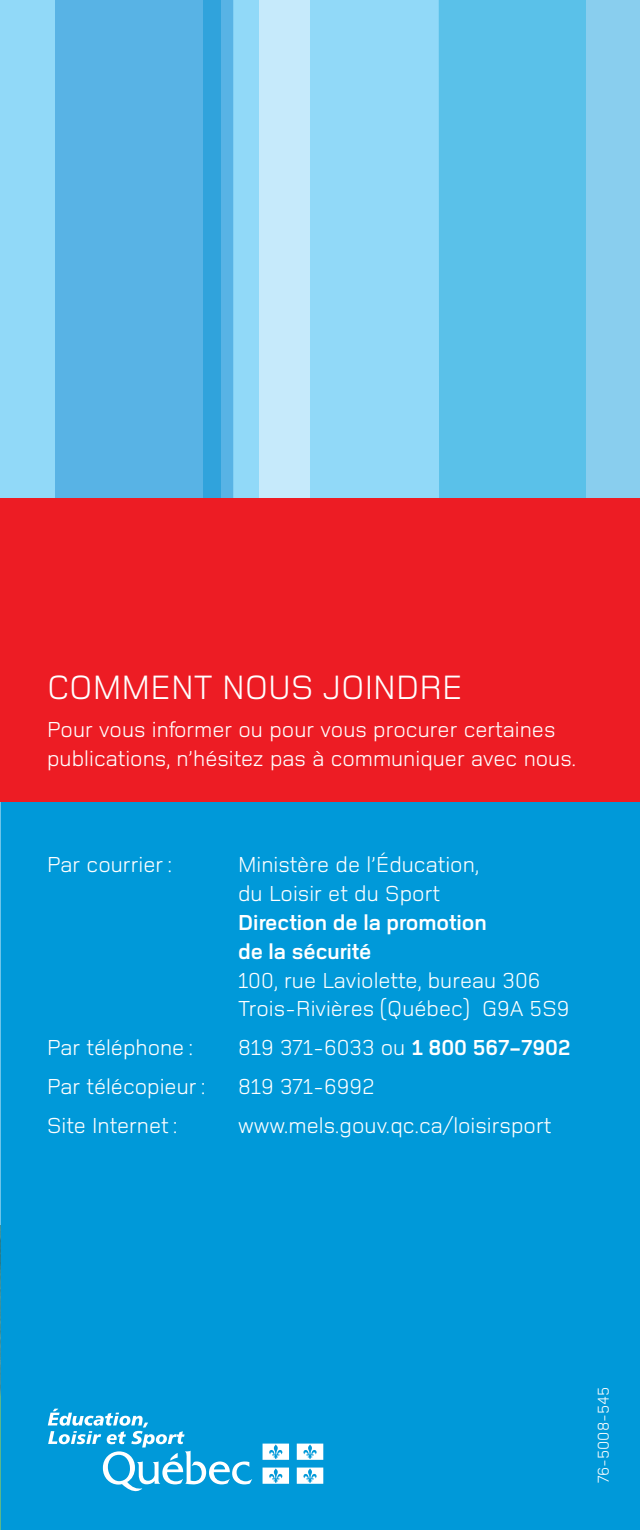
<style>
.page{position:relative;width:640px;height:1530px;background:#fff}
.page>*{position:absolute;margin:0;border:0;box-sizing:border-box;transform-origin:0 0}
.t1{font:35px "Monoline Remixed";color:#fff}
.t2{font:22.5px/28.8px "Monoline Remixed";color:#fff}
.t3{font:700 22.5px/28.8px "Monoline Remixed";color:#fff}
.t4{font:16.25px "Monoline Remixed";color:#fff}
.s1{font-weight:700}
</style>
<div class="page">
<div style="left:0;top:0;width:639px;height:498px;background:#91d9f8"></div>
<div style="left:55px;top:0;width:148px;height:498px;background:#58b3e5"></div>
<svg style="left:220px;top:0;width:13px;height:498px;background:#54b1e4"></svg>
<div style="left:203px;top:0;width:17px;height:498px;background:#30a3dc"></div>
<div style="left:259px;top:0;width:50px;height:498px;background:#c6eafb"></div>
<div style="left:438px;top:0;width:147px;height:498px;background:#5ac1e9"></div>
<div style="left:0;top:801px;width:639px;height:728px;background:#0099d9"></div>
<div style="left:585px;top:0;width:54px;height:498px;background:#89ceee"></div>
<svg style="left:0;top:1338px;width:252px;height:191px;background:#15a0d8"></svg>
<svg style="left:262px;top:1443px;width:27px;height:16px"></svg>
<svg style="left:296px;top:1443px;width:27px;height:16px"></svg>
<svg style="left:262px;top:1467px;width:27px;height:16px"></svg>
<svg style="left:296px;top:1467px;width:27px;height:16px"></svg>
<div style="left:0;top:499px;width:639px;height:302px;background:#ed1c24"></div>
<hr style="left:638px;top:801px;width:1px;height:44px;background:#0099d9">
<h1 class="t1" style="left:47px;top:674px;width:417px">COMMENT NOUS JOINDRE</h1>
<p class="t2" style="left:47px;top:717px;width:530px">Pour vous informer ou pour vous procurer certaines publications, n’hésitez pas à communiquer avec nous.</p>
<p class="t2" style="left:47px;top:852px;width:126px">Par courrier :</p>
<p class="t2" style="left:238px;top:852px;width:243px">Ministère de l’Éducation, du Loisir et du Sport</p>
<p class="t3" style="left:238px;top:910px;width:250px">Direction de la promotion de la sécurité</p>
<p class="t2" style="left:238px;top:967px;width:332px">100, rue Laviolette, bureau 306<br>Trois-Rivières (Québec) G9A 5S9</p>
<p class="t2" style="left:47px;top:1035px;width:148px">Par téléphone :</p>
<p class="t2" style="left:238px;top:1035px;width:334px">819 371-6033 ou <span class="s1">1 800 567-7902</span></p>
<p class="t2" style="left:47px;top:1073px;width:160px">Par télécopieur :</p>
<p class="t2" style="left:238px;top:1073px;width:138px">819 371-6992</p>
<p class="t2" style="left:47px;top:1112px;width:132px">Site Internet :</p>
<p class="t2" style="left:238px;top:1112px;width:314px">www.mels.gouv.qc.ca/loisirsport</p>
<p class="t4" style="left:597px;top:1483px;width:98px;rotate:-90deg">76-5008-545</p>
</div>
